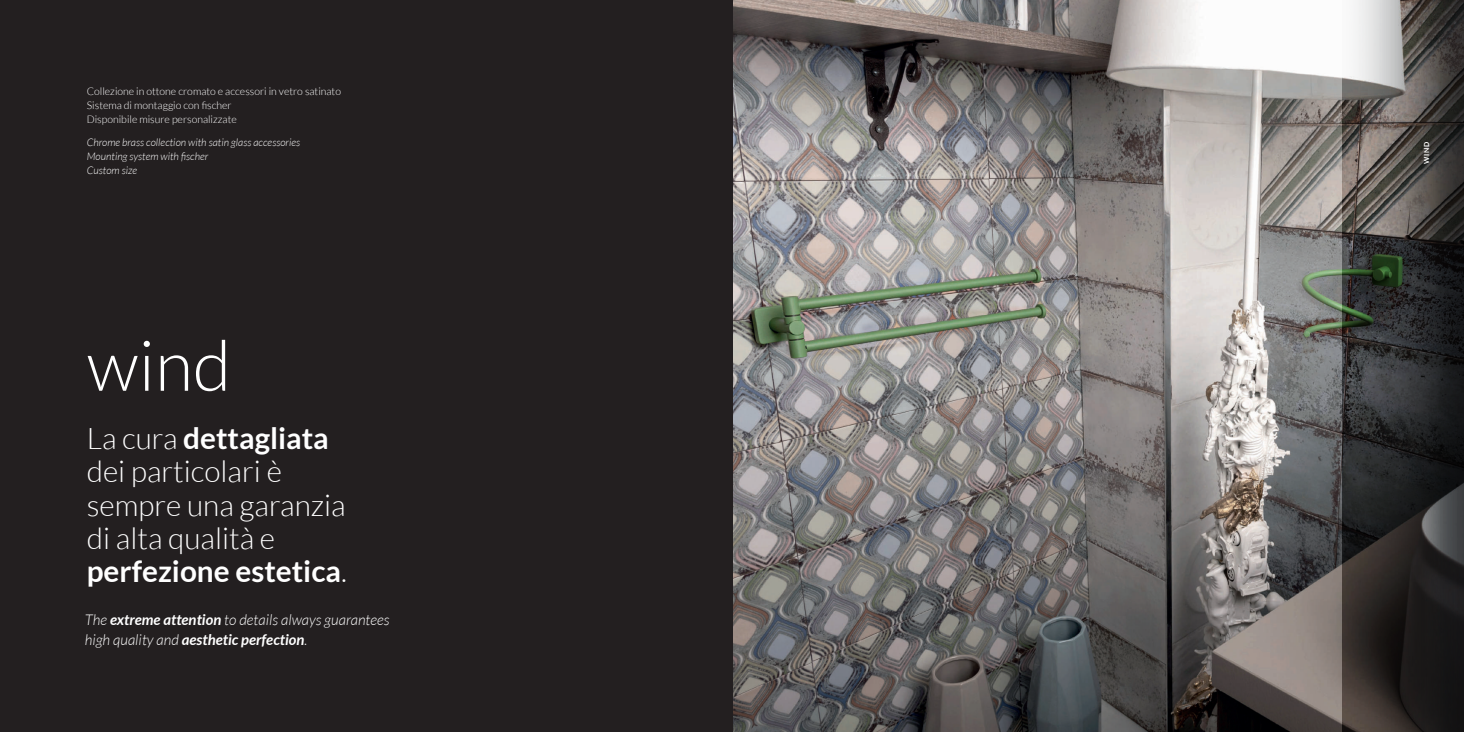
<style>
.page{position:relative;width:1464px;height:732px;background:#fff}
.page>*{position:absolute;margin:0;border:0;box-sizing:border-box;transform-origin:0 0}
.t1{font:300 70px "Lato";color:#fff}
.t2{font:300 29.75px/33.2px "Lato";color:#fff}
.t3{font:italic 300 14.88px/20.1px "Lato";color:#fff}
.t4{font:300 10.5px/14px "Lato";color:#fff}
.t5{font:italic 300 10.5px/14px "Lato";color:#fff}
.t6{font:700 7px "Lato";color:#fff}
.s1{font-weight:700}
</style>
<div class="page">
<img style="left:732px;top:0;width:610px;height:732px">
<img style="left:1342px;top:0;width:121px;height:732px">
<div style="left:0;top:0;width:732px;height:732px;background:#231f20"></div>
<p class="t4" style="left:87px;top:85px;width:256px">Collezione in ottone cromato e accessori in vetro satinato<br>Sistema di montaggio con fischer<br>Disponibile misure personalizzate</p>
<p class="t5" style="left:87px;top:135px;width:215px">Chrome brass collection with satin glass accessories<br>Mounting system with fischer<br>Custom size</p>
<h1 class="t1" style="left:87px;top:328px;width:146px">wind</h1>
<h2 class="t2" style="left:87px;top:422px;width:262px">La cura <span class="s1">dettagliata </span>dei particolari è sempre una garanzia di alta qualità e <span class="s1">perfezione estetica</span>.</h2>
<h3 class="t3" style="left:85px;top:610px;width:306px">The <span class="s1">extreme attention</span> to details always guarantees high quality and <span class="s1">aesthetic perfection</span>.</h3>
<p class="t6" style="left:1422px;top:164px;width:24px;rotate:-90deg">WIND</p>
</div>
